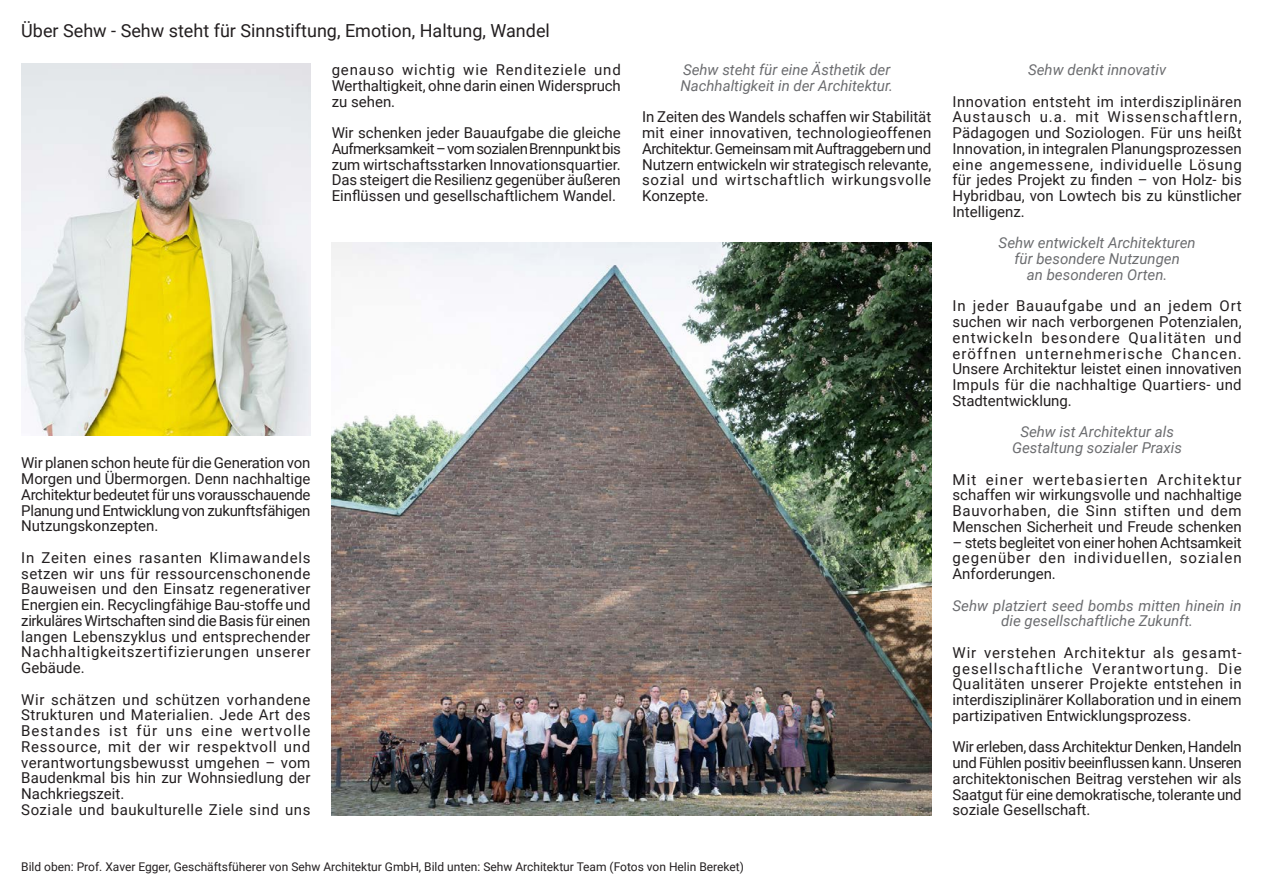
<style>
.page{position:relative;width:1263px;height:893px;background:#fff}
.page>*{position:absolute;margin:0;border:0;box-sizing:border-box;transform-origin:0 0}
.Nur_Text{font:18px "Roboto";color:#231f20}
.Absatzformat_1{font:15px/15.8px "Roboto";color:#231f20;text-align:justify}
.Absatzformat_1-2{font:italic 15px/15.8px "Roboto";color:#6c6d70;text-align:center}
.Absatzformat_1-3{font:15px "Roboto";letter-spacing:.035em;color:#231f20}
.Nur_Text-2{font:12px "Roboto";color:#231f20}
</style>
<div class="page">
<img style="left:21px;top:64px;width:289px;height:372px">
<img style="left:332px;top:242px;width:599px;height:573px">
<p class="Nur_Text" style="left:21px;top:18px;width:530px">Über Sehw - Sehw steht für Sinnstiftung, Emotion, Haltung, Wandel</p>
<p class="Absatzformat_1" style="left:332px;top:61px;width:291px">genauso wichtig wie Renditeziele und Werthaltigkeit, ohne darin einen Widerspruch zu sehen.</p>
<p class="Absatzformat_1" style="left:332px;top:124px;width:291px">Wir schenken jeder Bauaufgabe die gleiche Aufmerksamkeit – vom sozialen Brennpunkt bis zum wirtschaftsstarken Innovationsquartier.<br>Das steigert die Resilienz gegenüber äußeren Einflüssen und gesellschaftlichem Wandel.</p>
<p class="Absatzformat_1-2" style="left:683px;top:61px;width:209px">Sehw steht für eine Ästhetik der</p>
<p class="Absatzformat_1-2" style="left:680px;top:77px;width:214px">Nachhaltigkeit in der Architektur.</p>
<p class="Absatzformat_1" style="left:642px;top:109px;width:291px">In Zeiten des Wandels schaffen wir Stabilität mit einer innovativen, technologieoffenen Architektur. Gemeinsam mit Auftraggebern und Nutzern entwickeln wir strategisch relevante, sozial und wirtschaftlich wirkungsvolle Konzepte.</p>
<p class="Absatzformat_1" style="left:21px;top:455px;width:291px">Wir planen schon heute für die Generation von Morgen und Übermorgen. Denn nachhaltige Architektur bedeutet für uns vorausschauende Planung und Entwicklung von zukunftsfähigen Nutzungskonzepten.</p>
<p class="Absatzformat_1" style="left:21px;top:549px;width:291px">In Zeiten eines rasanten Klimawandels setzen wir uns für ressourcenschonende Bauweisen und den Einsatz regenerativer Energien ein. Recyclingfähige Bau-stoffe und zirkuläres Wirtschaften sind die Basis für einen langen Lebenszyklus und entsprechender Nachhaltigkeitszertifizierungen unserer Gebäude.</p>
<p class="Absatzformat_1" style="left:21px;top:691px;width:291px">Wir schätzen und schützen vorhandene Strukturen und Materialien. Jede Art des Bestandes ist für uns eine wertvolle Ressource, mit der wir respektvoll und verantwortungsbewusst umgehen – vom Baudenkmal bis hin zur Wohnsiedlung der Nachkriegszeit.</p>
<p class="Absatzformat_1-3" style="left:21px;top:799px;width:291px">Soziale und baukulturelle Ziele sind uns</p>
<p class="Nur_Text-2" style="left:21px;top:859px;width:724px">Bild oben: Prof. Xaver Egger, Geschäftsfüherer von Sehw Architektur GmbH, Bild unten: Sehw Architektur Team (Fotos von Helin Bereket)</p>
<p class="Absatzformat_1-2" style="left:1028px;top:61px;width:139px">Sehw denkt innovativ</p>
<p class="Absatzformat_1" style="left:952px;top:93px;width:291px">Innovation entsteht im interdisziplinären Austausch u.a. mit Wissenschaftlern, Pädagogen und Soziologen. Für uns heißt Innovation, in integralen Planungsprozessen eine angemessene, individuelle Lösung für jedes Projekt zu finden – von Holz- bis Hybridbau, von Lowtech bis zu künstlicher Intelligenz.</p>
<p class="Absatzformat_1-2" style="left:999px;top:235px;width:198px">Sehw entwickelt Architekturen</p>
<p class="Absatzformat_1-2" style="left:1014px;top:250px;width:167px">für besondere Nutzungen</p>
<p class="Absatzformat_1-2" style="left:1027px;top:266px;width:142px">an besonderen Orten.</p>
<p class="Absatzformat_1" style="left:952px;top:298px;width:291px">In jeder Bauaufgabe und an jedem Ort suchen wir nach verborgenen Potenzialen, entwickeln besondere Qualitäten und eröffnen unternehmerische Chancen.<br>Unsere Architektur leistet einen innovativen Impuls für die nachhaltige Quartiers- und Stadtentwicklung.</p>
<p class="Absatzformat_1-2" style="left:1020px;top:424px;width:155px">Sehw ist Architektur als</p>
<p class="Absatzformat_1-2" style="left:1012px;top:439px;width:171px">Gestaltung sozialer Praxis</p>
<p class="Absatzformat_1" style="left:952px;top:471px;width:291px">Mit einer wertebasierten Architektur schaffen wir wirkungsvolle und nachhaltige Bauvorhaben, die Sinn stiften und dem Menschen Sicherheit und Freude schenken</p>
<p class="Absatzformat_1" style="left:952px;top:534px;width:291px">– stets begleitet von einer hohen Achtsamkeit gegenüber den individuellen, sozialen Anforderungen.</p>
<p class="Absatzformat_1-2" style="left:952px;top:597px;width:291px">Sehw platziert seed bombs mitten hinein in die gesellschaftliche Zukunft.</p>
<p class="Absatzformat_1" style="left:952px;top:644px;width:291px">Wir verstehen Architektur als gesamt&shy;gesellschaftliche Verantwortung. Die Qualitäten unserer Projekte entstehen in interdisziplinärer Kollaboration und in einem partizipativen Entwicklungsprozess.</p>
<p class="Absatzformat_1" style="left:952px;top:739px;width:291px">Wir erleben, dass Architektur Denken, Handeln und Fühlen positiv beeinflussen kann. Unseren architektonischen Beitrag verstehen wir als Saatgut für eine demokratische, tolerante und soziale Gesellschaft.</p>
</div>
